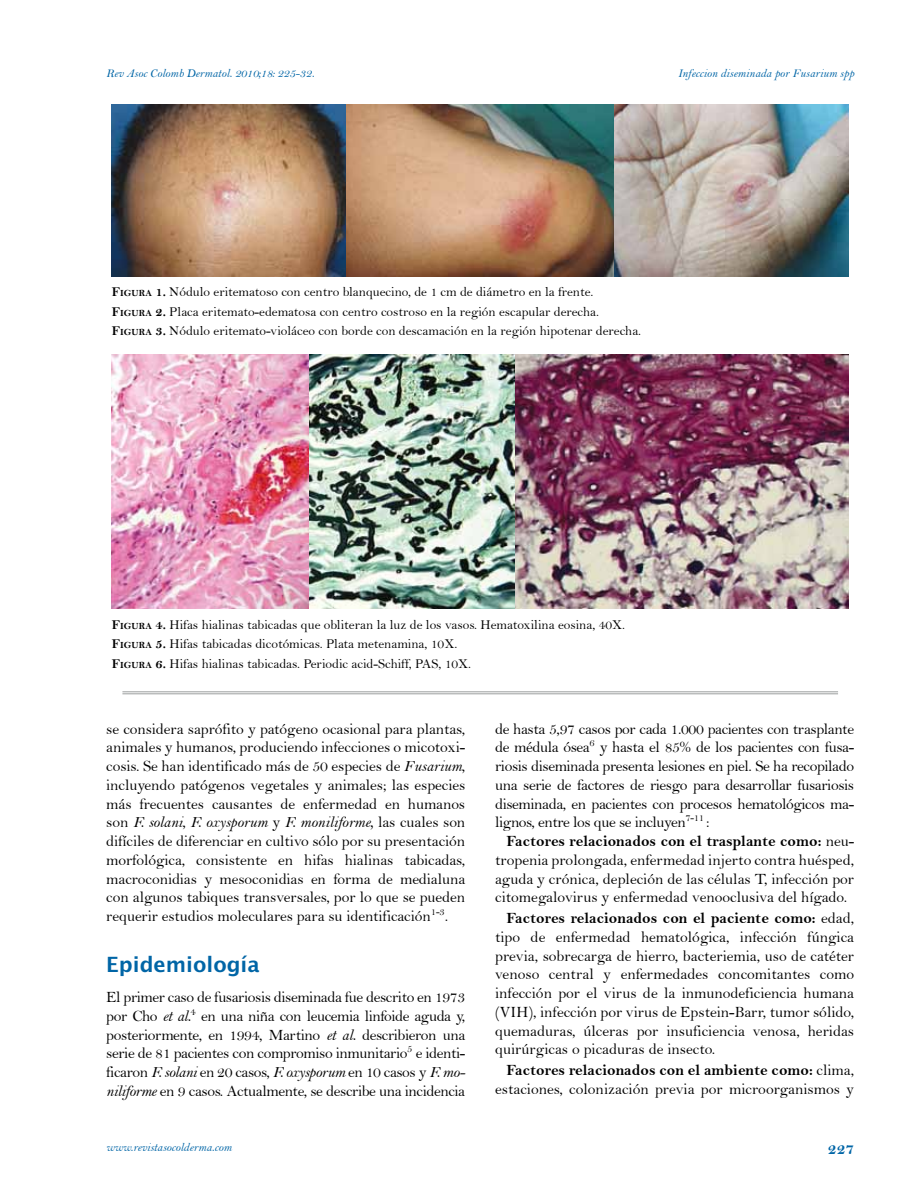
<style>
.page{position:relative;width:918px;height:1188px;background:#fff}
.page>*{position:absolute;margin:0;border:0;box-sizing:border-box;transform-origin:0 0}
.t1{font:700 21px "Lucida Grande";color:#0065a6}
.t2{font:16.5px "Bell MT Bold";color:#0065a6}
.t3{font:15.75px/18.8px "Bell";letter-spacing:-.005em;color:#000;text-align:justify}
.t4{font:15.75px "Bell MT Bold";color:#000}
.t5{font:15.75px "Bell MT Italic";letter-spacing:-.005em;color:#000}
.t6{font:13.5px/19.5px "Bell";color:#000}
.t7{font:12px "Bell MT Italic";color:#0065a6}
.s1{font-family:"Bell MT Bold"}
.s2{font-family:"Bell MT Bold";font-size:9.45px}
.s3{font-family:"Bell MT Italic"}
.s4{font-family:"Bell"}
</style>
<div class="page">
<hr style="left:122px;top:691px;width:716px;height:1px;background:#9c9e9f">
<hr style="left:122px;top:693px;width:716px;height:1px;background:#9c9e9f">
<img style="left:112px;top:104px;width:234px;height:173px">
<img style="left:346px;top:104px;width:503px;height:173px">
<img style="left:112px;top:355px;width:737px;height:253px">
<p class="t7" style="left:106px;top:66px;width:209px">Rev Asoc Colomb Dermatol. 2010;18: 225-32.</p>
<p class="t7" style="left:678px;top:66px;width:178px">Infeccion diseminada por Fusarium spp</p>
<p class="t6" style="left:112px;top:282px;width:531px"><span class="s1">F</span><span class="s2">IGURA</span> <span class="s1">1</span><span class="s1">.</span> Nódulo eritematoso con centro blanquecino, de 1 cm de diámetro en la frente.<br><span class="s1">F</span><span class="s2">IGURA</span> <span class="s1">2.</span> Placa eritemato-edematosa con centro costroso en la región escapular derecha.<br><span class="s1">F</span><span class="s2">IGURA</span> <span class="s1">3.</span> Nódulo eritemato-violáceo con borde con descamación en la región hipotenar derecha.</p>
<p class="t6" style="left:112px;top:615px;width:515px"><span class="s1">F</span><span class="s2">IGURA</span> <span class="s1">4.</span> Hifas hialinas tabicadas que obliteran la luz de los vasos. Hematoxilina eosina, 40X.<br><span class="s1">F</span><span class="s2">IGURA</span> <span class="s1">5.</span> Hifas tabicadas dicotómicas. Plata metenamina, 10X.<br><span class="s1">F</span><span class="s2">IGURA</span> <span class="s1">6.</span> Hifas hialinas tabicadas. Periodic acid-Schiff, PAS, 10X.</p>
<p class="t3" style="left:106px;top:719px;width:361px">se considera saprófito y patógeno ocasional para plantas, animales y humanos, produciendo infecciones o micotoxi&shy;cosis. Se han identificado más de 50 especies de <span class="s3">Fusarium</span>, incluyendo patógenos vegetales y animales; las especies más frecuentes causantes de enfermedad en humanos</p>
<p class="t5" style="left:106px;top:813px;width:361px"><span class="s4">son</span> F. solani<span class="s4">,</span> F. oxysporum <span class="s4">y</span> F. moniliforme, <span class="s4">las cuales son</span></p>
<p class="t3" style="left:106px;top:832px;width:360px">difíciles de diferenciar en cultivo sólo por su presentación morfológica, consistente en hifas hialinas tabicadas, macroconidias y mesoconidias en forma de medialuna con algunos tabiques transversales, por lo que se pueden requerir estudios moleculares para su identificación<sup>1-3</sup>.</p>
<h1 class="t1" style="left:106px;top:951px;width:155px">Epidemiología</h1>
<p class="t3" style="left:106px;top:988px;width:361px">El primer caso de fusariosis diseminada fue descrito en 1973 por Cho <span class="s3">et al.</span><sup>4</sup> en una niña con leucemia linfoide aguda y, posteriormente, en 1994, Martino <span class="s3">et al.</span> describieron una serie de 81 pacientes con compromiso inmunitario<sup>5</sup> e identi&shy;ficaron <span class="s3">F. solani</span> en 20 casos, <span class="s3">F. oxysporum</span> en 10 casos y <span class="s3">F. mo&shy;niliforme</span> en 9 casos. Actualmente, se describe una incidencia</p>
<p class="t3" style="left:495px;top:719px;width:361px">de hasta 5,97 casos por cada 1.000 pacientes con trasplante de médula ósea<sup>6</sup> y hasta el 85% de los pacientes con fusa&shy;riosis diseminada presenta lesiones en piel. Se ha recopilado una serie de factores de riesgo para desarrollar fusariosis diseminada, en pacientes con procesos hematológicos ma&shy;lignos, entre los que se incluyen<sup>7-11</sup> :</p>
<p class="t4" style="left:507px;top:832px;width:349px">Factores relacionados con el trasplante como: <span class="s4">neu-</span></p>
<p class="t3" style="left:495px;top:850px;width:361px">tropenia prolongada, enfermedad injerto contra huésped, aguda y crónica, depleción de las células T, infección por citomegalovirus y enfermedad venooclusiva del hígado.</p>
<p class="t4" style="left:507px;top:909px;width:349px">Factores relacionados con el paciente como: <span class="s4">edad,</span></p>
<p class="t3" style="left:495px;top:928px;width:361px">tipo de enfermedad hematológica, infección fúngica previa, sobrecarga de hierro, bacteriemia, uso de catéter venoso central y enfermedades concomitantes como infección por el virus de la inmunodeficiencia humana (VIH), infección por virus de Epstein-Barr, tumor sólido, quemaduras, úlceras por insuficiencia venosa, heridas quirúrgicas o picaduras de insecto.</p>
<p class="t4" style="left:507px;top:1061px;width:349px">Factores relacionados con el ambiente como: <span class="s4">clima,</span></p>
<p class="t3" style="left:495px;top:1080px;width:361px">estaciones, colonización previa por microorganismos y</p>
<p class="t7" style="left:106px;top:1140px;width:127px">www.revistasocolderma.com</p>
<p class="t2" style="left:828px;top:1138px;width:28px">227</p>
</div>
